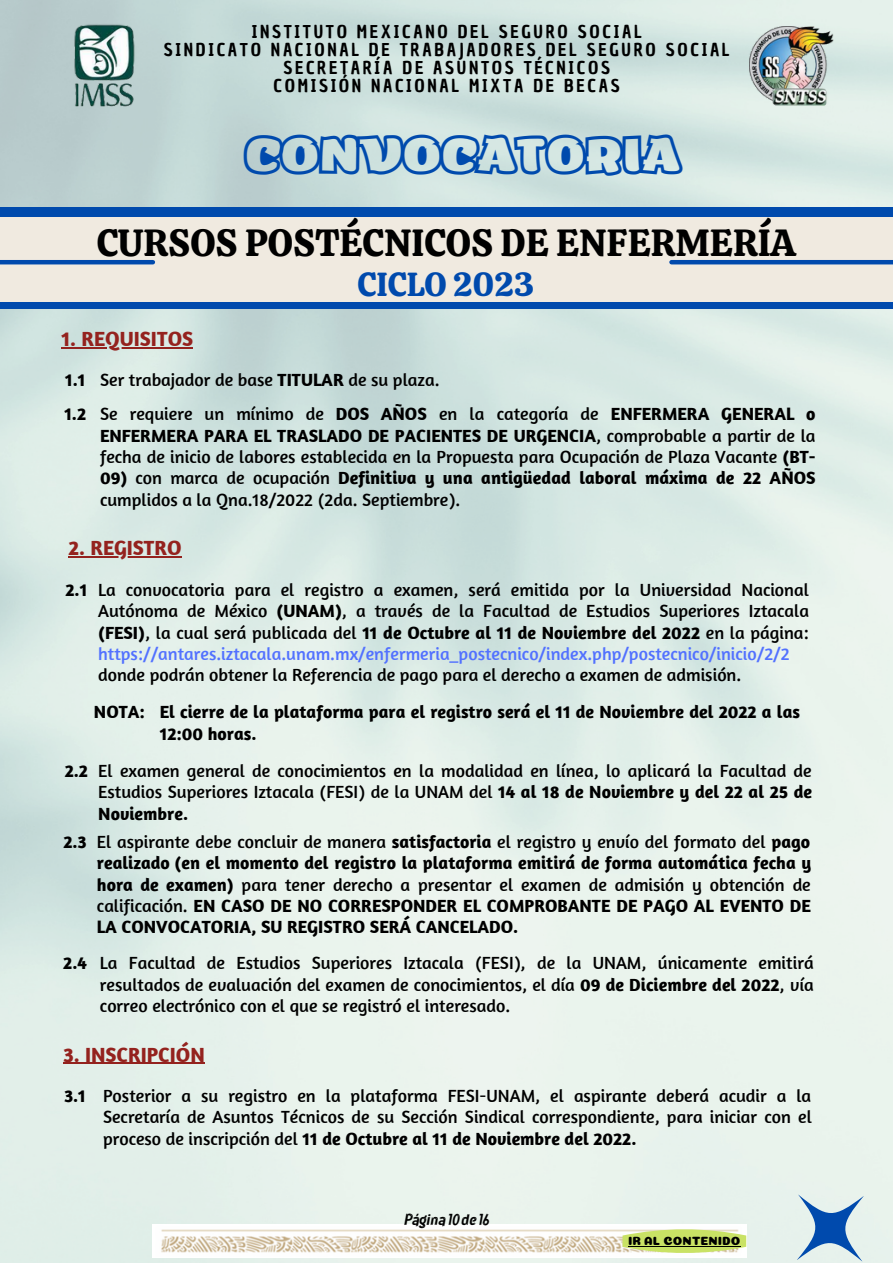
<style>
.page{position:relative;width:893px;height:1264px;background:#fff}
.page>*{position:absolute;margin:0;border:0;box-sizing:border-box;transform-origin:0 0}
.t1{font:45.6px "ZT Arturo Heavyoutline";color:#004aad}
.t2{font:37.65px "Calistoga";color:#000}
.t3{font:33.15px "Calistoga";color:#004aad}
.t4{font:700 21px "Amaranth";color:#94221e}
.t5{font:18px/21.3px "Amaranth";color:#000;text-align:justify}
.t6{font:700 18px/21.3px "Amaranth";color:#000}
.t7{font:17.25px/18px "Chau Philomene One";letter-spacing:.155em;color:#000;text-align:center}
.t8{font:16.95px "RTL Azkadinya Regular";color:#000}
.t9{font:12px "Coiny";color:#000}
.s1{font-weight:700}
.s2{color:#5271ff}
.s3{font-weight:400}
</style>
<div class="page">
<img style="left:0;top:0;width:892px;height:1262px">
<div style="left:0;top:208px;width:892px;height:101px;background:#004aad"></div>
<div style="left:0;top:218px;width:892px;height:84px;background:#f0eae0"></div>
<hr style="left:0;top:260px;width:153px;height:4px;background:#004aad">
<hr style="left:671px;top:260px;width:221px;height:4px;background:#004aad">
<img style="left:65px;top:18px;width:76px;height:96px">
<img style="left:749px;top:26px;width:84px;height:79px">
<svg style="left:764px;top:1161px;width:128px;height:101px;background:#cddfe5"></svg>
<img style="left:153px;top:1224px;width:593px;height:33px">
<hr style="left:69px;top:556px;width:113px;height:1px;background:#94221e">
<hr style="left:61px;top:347px;width:132px;height:1px;background:#94221e">
<hr style="left:63px;top:1062px;width:142px;height:1px;background:#94221e">
<svg style="left:622px;top:1229px;width:124px;height:23px;background:#c7da76"></svg>
<hr style="left:628px;top:1245px;width:35px;height:1px;background:#000">
<hr style="left:663px;top:1245px;width:77px;height:1px;background:#000">
<p class="t7" style="left:164px;top:23px;width:567px">INSTITUTO MEXICANO DEL SEGURO SOCIAL<br>SINDICATO NACIONAL DE TRABAJADORES DEL SEGURO SOCIAL SECRETARÍA DE ASUNTOS TÉCNICOS<br>COMISIÓN NACIONAL MIXTA DE BECAS</p>
<h1 class="t1" style="left:245px;top:137px;width:436px">CONVOCATORIA</h1>
<h2 class="t2" style="left:97px;top:218px;width:700px">CURSOS POSTÉCNICOS DE ENFERMERÍA</h2>
<h3 class="t3" style="left:357px;top:263px;width:179px">CICLO 2023</h3>
<p class="t4" style="left:61px;top:325px;width:133px">1. REQUISITOS</p>
<p class="t5" style="left:65px;top:369px;width:376px"><span class="s1">1.1</span> Ser trabajador de base <span class="s1">TITULAR</span> de su plaza.</p>
<p class="t6" style="left:64px;top:403px;width:23px">1.2</p>
<p class="t5" style="left:100px;top:403px;width:717px">Se requiere un mínimo de <span class="s1">DOS AÑOS</span> en la categoría de <span class="s1">ENFERMERA GENERAL o ENFERMERA PARA EL TRASLADO DE PACIENTES DE URGENCIA</span>, comprobable a partir de la fecha de inicio de labores establecida en la Propuesta para Ocupación de Plaza Vacante <span class="s1">(BT-</span></p>
<p class="t5" style="left:100px;top:467px;width:717px"><span class="s1">09)</span> con marca de ocupación <span class="s1">Definitiva y una antigüedad laboral máxima de 22 AÑOS </span>cumplidos a la Qna.18/2022 (2da. Septiembre).</p>
<p class="t4" style="left:69px;top:535px;width:115px">2. REGISTRO</p>
<p class="t5" style="left:98px;top:578px;width:712px;text-indent:-33px"><span class="s1">2.1</span> La convocatoria para el registro a examen, será emitida por la Universidad Nacional Autónoma de México <span class="s1">(UNAM)</span>, a través de la Facultad de Estudios Superiores Iztacala <span class="s1">(FESI)</span>, la cual será publicada del <span class="s1">11 de Octubre al 11 de Noviembre del 2022</span> en la página: <span class="s2">https://antares.iztacala.unam.mx/enfermeria_postecnico/index.php/postecnico/inicio/2/2</span></p>
<p class="t5" style="left:98px;top:664px;width:644px">donde podrán obtener la Referencia de pago para el derecho a examen de admisión.</p>
<p class="t6" style="left:160px;top:701px;width:641px;text-indent:-66px">NOTA: El cierre de la plataforma para el registro será el 11 de Noviembre del 2022 a las<br>12:00 horas.</p>
<p class="t5" style="left:98px;top:759px;width:715px;text-indent:-33px"><span class="s1">2.2</span> El examen general de conocimientos en la modalidad en línea, lo aplicará la Facultad de Estudios Superiores Iztacala (FESI) de la UNAM del <span class="s1">14 al 18 de Noviembre y del 22 al 25 de Noviembre.</span></p>
<p class="t6" style="left:97px;top:830px;width:715px;text-align:justify;text-indent:-34px">2.3 <span class="s3">El aspirante debe concluir de manera</span> satisfactoria <span class="s3">el registro y envío del formato del</span> pago realizado (en el momento del registro la plataforma emitirá de forma automática fecha y hora de examen) <span class="s3">para tener derecho a presentar el examen de admisión y obtención de calificación.</span> EN CASO DE NO CORRESPONDER EL COMPROBANTE DE PAGO AL EVENTO DE LA CONVOCATORIA, SU REGISTRO SERÁ CANCELADO.</p>
<p class="t5" style="left:100px;top:952px;width:715px;text-indent:-37px"><span class="s1">2.4</span> La Facultad de Estudios Superiores Iztacala (FESI), de la UNAM, únicamente emitirá resultados de evaluación del examen de conocimientos, el día <span class="s1">09 de Diciembre del 2022</span>, vía correo electrónico con el que se registró el interesado.</p>
<p class="t4" style="left:63px;top:1041px;width:143px">3. INSCRIPCIÓN</p>
<p class="t6" style="left:64px;top:1084px;width:23px">3.1</p>
<p class="t5" style="left:103px;top:1084px;width:710px">Posterior a su registro en la plataforma FESI-UNAM, el aspirante deberá acudir a la Secretaría de Asuntos Técnicos de su Sección Sindical correspondiente, para iniciar con el proceso de inscripción del <span class="s1">11 de Octubre al 11 de Noviembre del 2022.</span></p>
<p class="t8" style="left:403px;top:1212px;width:87px">Página10de16</p>
<p class="t9" style="left:628px;top:1233px;width:114px">IR AL CONTENIDO</p>
</div>
